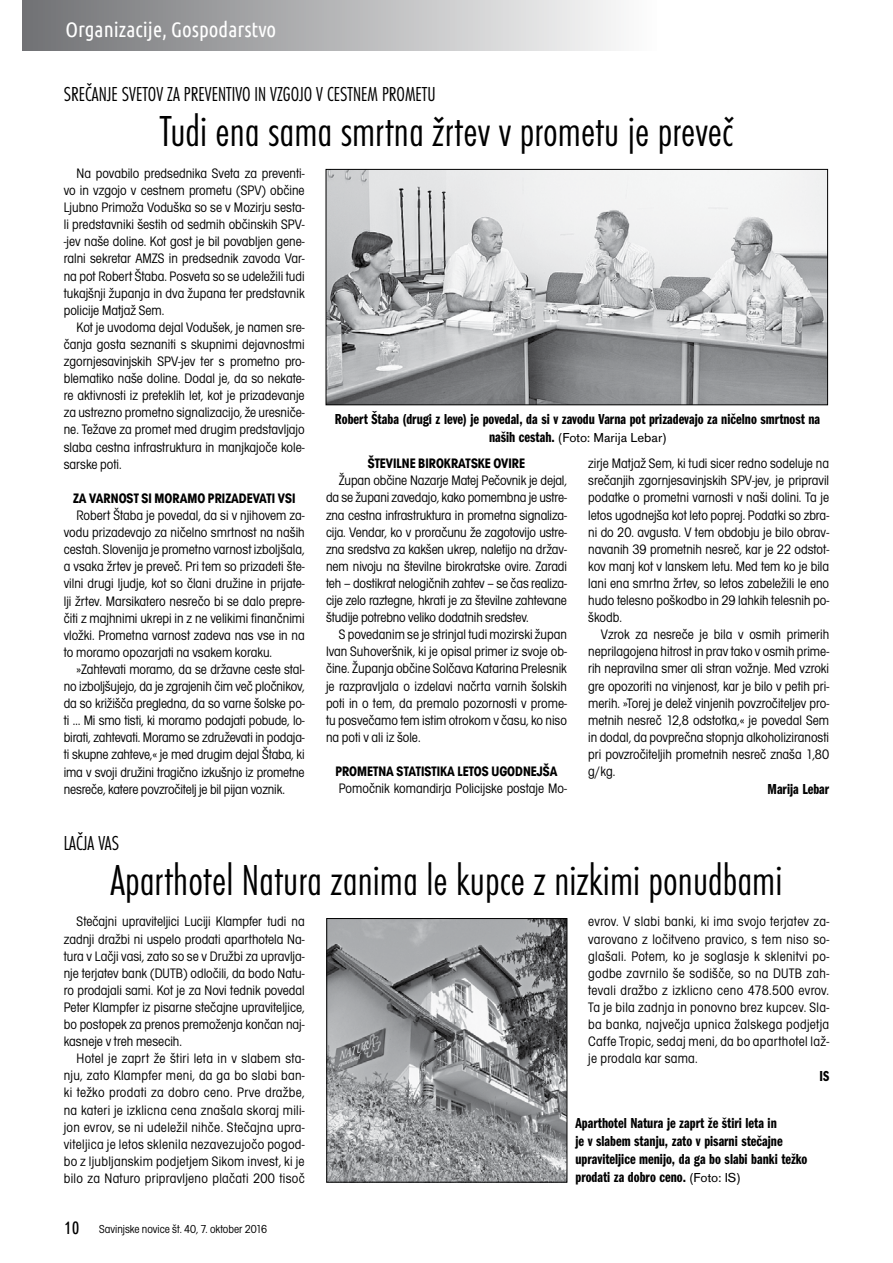
<style>
.page{position:relative;width:893px;height:1263px;background:#fff}
.page>*{position:absolute;margin:0;border:0;box-sizing:border-box;transform-origin:0 0}
.t1{font:45px "Futura TEE Ligh Cond";color:#000}
.t2{font:21px "Futura TEE Ligh Cond";color:#000}
.t3{font:21px "Ubuntu Condensed";color:#fff}
.t4{font:15px/18px "Franklin Got Itc TEE Demi Comp";color:#000}
.t5{font:condensed 14.25px/17.1px "Avant Gar Got Itc TEE";color:#000;text-align:justify}
.t6{font:700 condensed 14.25px "Avant Gar Got Itc TEE";color:#000}
.t7{font:13.5px "Accius TEE";color:#000}
.t8{font:condensed 12px "Avant Gar Got Itc TEE";color:#000}
.s1{font-family:"Franklin Got Itc TEE Demi Comp";font-size:15px}
.s2{font-family:"Ubuntu Condensed";font-stretch:normal;font-size:18px}
.s3{font-family:"Accius TEE";font-size:13.5px}
</style>
<div class="page">
<div style="left:0;top:0;width:656px;height:51px;background:linear-gradient(to right,#6c6c6f,#fdfdfd)"></div>
<div style="left:0;top:0;width:21px;height:83px;background:#fff"></div>
<img style="left:328px;top:171px;width:498px;height:232px">
<div style="left:326px;top:169px;width:502px;height:236px;border:1px solid #000"></div>
<img style="left:329px;top:920px;width:236px;height:260px">
<div style="left:327px;top:918px;width:240px;height:264px;border:1px solid #000"></div>
<h2 class="t3" style="left:65px;top:16px;width:212px">Organizacije, Gospodarstvo</h2>
<h2 class="t2" style="left:64px;top:82px;width:373px">SREČANJE SVETOV ZA PREVENTIVO IN VZGOJO V CESTNEM PROMETU</h2>
<h1 class="t1" style="left:160px;top:105px;width:575px">Tudi ena sama smrtna žrtev v prometu je preveč</h1>
<p class="t5" style="left:64px;top:165px;width:242px;text-indent:13px">Na povabilo predsednika Sveta za preventi&shy;vo in vzgojo v cestnem prometu (SPV) občine Ljubno Primoža Voduška so se v Mozirju sesta&shy;li predstavniki šestih od sedmih občinskih SPV--jev naše doline. Kot gost je bil povabljen gene&shy;ralni sekretar AMZS in predsednik zavoda Var&shy;na pot Robert Štaba. Posveta so se udeležili tudi tukajšnji županja in dva župana ter predstavnik policije Matjaž Sem.</p>
<p class="t5" style="left:64px;top:319px;width:242px;text-indent:13px">Kot je uvodoma dejal Vodušek, je namen sre&shy;čanja gosta seznaniti s skupnimi dejavnostmi zgornjesavinjskih SPV-jev ter s prometno pro&shy;blematiko naše doline. Dodal je, da so nekate&shy;re aktivnosti iz preteklih let, kot je prizadevanje za ustrezno prometno signalizacijo, že uresniče&shy;ne. Težave za promet med drugim predstavljajo slaba cestna infrastruktura in manjkajoče kole&shy;sarske poti.</p>
<p class="t6" style="left:73px;top:490px;width:224px">ZA VARNOST SI MORAMO PRIZADEVATI VSI</p>
<p class="t5" style="left:64px;top:507px;width:242px;text-indent:13px">Robert Štaba je povedal, da si v njihovem za&shy;vodu prizadevajo za ničelno smrtnost na naših cestah. Slovenija je prometno varnost izboljšala, a vsaka žrtev je preveč. Pri tem so prizadeti šte&shy;vilni drugi ljudje, kot so člani družine in prijate&shy;lji žrtev. Marsikatero nesrečo bi se dalo prepre&shy;čiti z majhnimi ukrepi in z ne velikimi finančnimi vložki. Prometna varnost zadeva nas vse in na to moramo opozarjati na vsakem koraku.</p>
<p class="t5" style="left:64px;top:661px;width:242px;text-indent:13px">»Zahtevati moramo, da se državne ceste stal&shy;no izboljšujejo, da je zgrajenih čim več pločnikov, da so križišča pregledna, da so varne šolske po&shy;ti … Mi smo tisti, ki moramo podajati pobude, lo&shy;birati, zahtevati. Moramo se združevati in podaja&shy;ti skupne zahteve,« je med drugim dejal Štaba, ki ima v svoji družini tragično izkušnjo iz prometne nesreče, katere povzročitelj je bil pijan voznik.</p>
<p class="t4" style="left:335px;top:411px;width:487px">Robert Štaba (drugi z leve) je povedal, da si v zavodu Varna pot prizadevajo za ničelno smrtnost na</p>
<p class="t7" style="left:489px;top:430px;width:179px"><span class="s1">naših cestah.</span> (Foto: Marija Lebar)</p>
<p class="t6" style="left:368px;top:455px;width:159px">ŠTEVILNE BIROKRATSKE OVIRE</p>
<p class="t5" style="left:326px;top:472px;width:242px;text-indent:13px">Župan občine Nazarje Matej Pečovnik je dejal, da se župani zavedajo, kako pomembna je ustre&shy;zna cestna infrastruktura in prometna signaliza&shy;cija. Vendar, ko v proračunu že zagotovijo ustre&shy;zna sredstva za kakšen ukrep, naletijo na držav&shy;nem nivoju na številne birokratske ovire. Zaradi teh – dostikrat nelogičnih zahtev – se čas realiza&shy;cije zelo raztegne, hkrati je za številne zahtevane študije potrebno veliko dodatnih sredstev.</p>
<p class="t5" style="left:326px;top:626px;width:242px;text-indent:13px">S povedanim se je strinjal tudi mozirski župan Ivan Suhoveršnik, ki je opisal primer iz svoje ob&shy;čine. Županja občine Solčava Katarina Prelesnik je razpravljala o izdelavi načrta varnih šolskih poti in o tem, da premalo pozornosti v prome&shy;tu posvečamo tem istim otrokom v času, ko niso na poti v ali iz šole.</p>
<p class="t6" style="left:335px;top:763px;width:224px">PROMETNA STATISTIKA LETOS UGODNEJŠA</p>
<p class="t5" style="left:339px;top:780px;width:230px">Pomočnik komandirja Policijske postaje Mo-</p>
<p class="t5" style="left:588px;top:455px;width:242px">zirje Matjaž Sem, ki tudi sicer redno sodeluje na srečanjih zgornjesavinjskih SPV-jev, je pripravil podatke o prometni varnosti v naši dolini. Ta je letos ugodnejša kot leto poprej. Podatki so zbra&shy;ni do 20. avgusta. V tem obdobju je bilo obrav&shy;navanih 39 prometnih nesreč, kar je 22 odstot&shy;kov manj kot v lanskem letu. Med tem ko je bila lani ena smrtna žrtev, so letos zabeležili le eno hudo telesno poškodbo in 29 lahkih telesnih po&shy;škodb.</p>
<p class="t5" style="left:588px;top:626px;width:242px;text-indent:13px">Vzrok za nesreče je bila v osmih primerih neprilagojena hitrost in prav tako v osmih prime&shy;rih nepravilna smer ali stran vožnje. Med vzroki gre opozoriti na vinjenost, kar je bilo v petih pri&shy;merih. »Torej je delež vinjenih povzročiteljev pro&shy;metnih nesreč 12,8 odstotka,« je povedal Sem in dodal, da povprečna stopnja alkoholiziranosti pri povzročiteljih prometnih nesreč znaša 1,80 g/kg.</p>
<p class="t4" style="left:767px;top:780px;width:63px">Marija Lebar</p>
<h2 class="t2" style="left:64px;top:831px;width:57px">LAČJA VAS</h2>
<h1 class="t1" style="left:110px;top:854px;width:673px">Aparthotel Natura zanima le kupce z nizkimi ponudbami</h1>
<p class="t5" style="left:64px;top:913px;width:242px;text-indent:13px">Stečajni upraviteljici Luciji Klampfer tudi na zadnji dražbi ni uspelo prodati aparthotela Na&shy;tura v Lačji vasi, zato so se v Družbi za upravlja&shy;nje terjatev bank (DUTB) odločili, da bodo Natu&shy;ro prodajali sami. Kot je za Novi tednik povedal Peter Klampfer iz pisarne stečajne upraviteljice, bo postopek za prenos premoženja končan naj&shy;kasneje v treh mesecih.</p>
<p class="t5" style="left:64px;top:1050px;width:242px;text-indent:13px">Hotel je zaprt že štiri leta in v slabem sta&shy;nju, zato Klampfer meni, da ga bo slabi ban&shy;ki težko prodati za dobro ceno. Prve dražbe, na kateri je izklicna cena znašala skoraj mili&shy;jon evrov, se ni udeležil nihče. Stečajna upra&shy;viteljica je letos sklenila nezavezujočo pogod&shy;bo z ljubljanskim podjetjem Sikom invest, ki je bilo za Naturo pripravljeno plačati 200 tisoč</p>
<p class="t8" style="left:64px;top:1222px;width:205px"><span class="s2">10</span> Savinjske novice št. 40, 7. oktober 2016</p>
<p class="t5" style="left:588px;top:913px;width:242px">evrov. V slabi banki, ki ima svojo terjatev za&shy;varovano z ločitveno pravico, s tem niso so&shy;glašali. Potem, ko je soglasje k sklenitvi po&shy;godbe zavrnilo še sodišče, so na DUTB zah&shy;tevali dražbo z izklicno ceno 478.500 evrov.<br>Ta je bila zadnja in ponovno brez kupcev. Sla&shy;ba banka, največja upnica žalskega podjetja Caffe Tropic, sedaj meni, da bo aparthotel laž&shy;je prodala kar sama.</p>
<p class="t4" style="left:819px;top:1067px;width:11px">IS</p>
<p class="t4" style="left:575px;top:1114px;width:234px">Aparthotel Natura je zaprt že štiri leta in<br>je v slabem stanju, zato v pisarni stečajne upraviteljice menijo, da ga bo slabi banki težko prodati za dobro ceno. <span class="s3">(Foto: IS)</span></p>
</div>
